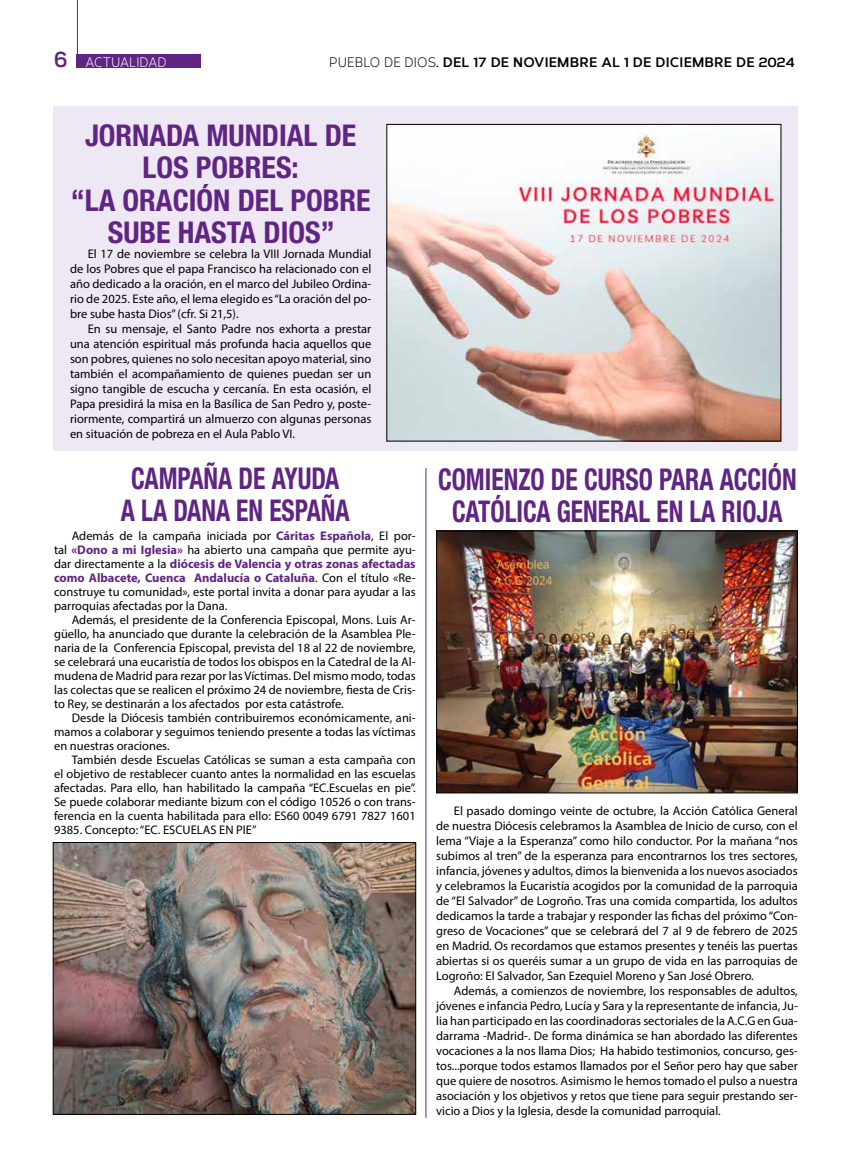
<style>
.page{position:relative;width:851px;height:1170px;background:#fff}
.page>*{position:absolute;margin:0;border:0;box-sizing:border-box;transform-origin:0 0}
.t1{font:700 condensed 30px/32.5px "Helvetica Neue LT Std";color:#602483;text-align:center;scale:.85 1}
.t2{font:700 condensed 30px/32.5px "Helvetica Neue LT Std";color:#602483;text-align:center}
.t3{font:700 22.5px "Corbert";color:#602483;scale:.9 1}
.t4{font:700 13.75px "Corbert";letter-spacing:.01em;color:#000}
.t5{font:13.75px "Corbert";letter-spacing:.01em;color:#fff;scale:.9 1}
.t6{font:12.5px/15px "Myriad Pro";color:#000;text-align:justify}
.s1{font-weight:400}
.s2{font-weight:700;color:#602483}
</style>
<div class="page">
<div style="left:77px;top:54px;width:124px;height:13px;background:#602483"></div>
<hr style="left:77px;top:0;width:1px;height:67px;background:#602483">
<div style="left:53px;top:106px;width:744px;height:345px;background:#ede8f4"></div>
<img style="left:388px;top:126px;width:391px;height:313px">
<img style="left:55px;top:844px;width:359px;height:268px">
<div style="left:53px;top:842px;width:363px;height:272px;border:1px solid #000"></div>
<img style="left:438px;top:532px;width:357px;height:259px">
<div style="left:436px;top:530px;width:361px;height:263px;border:1px solid #000"></div>
<hr style="left:425px;top:468px;width:1px;height:649px;background:#602483">
<h2 class="t3" style="left:54px;top:41px;width:16px">6</h2>
<p class="t5" style="left:86px;top:52px;width:92px">ACTUALIDAD</p>
<p class="t4" style="left:329px;top:51px;width:467px"><span class="s1">PUEBLO DE DIOS</span>. DEL 17 DE NOVIEMBRE AL 1 DE DICIEMBRE DE 2024</p>
<h1 class="t2" style="left:71px;top:118px;width:301px">JORNADA MUNDIAL DE<br>LOS POBRES:<br>“LA ORACIÓN DEL POBRE<br>SUBE HASTA DIOS”</h1>
<p class="t6" style="left:70px;top:246px;width:303px;text-indent:18px">El 17 de noviembre se celebra la VIII Jornada Mundial de los Pobres que el papa Francisco ha relacionado con el año dedicado a la oración, en el marco del Jubileo Ordina&shy;rio de 2025. Este año, el lema elegido es “La oración del po&shy;bre sube hasta Dios” (cfr. Si 21,5).</p>
<p class="t6" style="left:70px;top:321px;width:303px;text-indent:18px">En su mensaje, el Santo Padre nos exhorta a prestar una atención espiritual más profunda hacia aquellos que son pobres, quienes no solo necesitan apoyo material, sino también el acompañamiento de quienes puedan ser un signo tangible de escucha y cercanía. En esta ocasión, el Papa presidirá la misa en la Basílica de San Pedro y, poste&shy;riormente, compartirá un almuerzo con algunas personas en situación de pobreza en el Aula Pablo VI.</p>
<h1 class="t1" style="left:121px;top:461px;width:271px">CAMPAÑA DE AYUDA<br>A LA DANA EN ESPAÑA</h1>
<p class="t6" style="left:54px;top:529px;width:363px;line-height:14px;text-indent:18px">Además de la campaña iniciada por <span class="s2">Cáritas Española</span>, El por&shy;tal <span class="s2">«Dono a mi Iglesia»</span> ha abierto una campaña que permite ayu&shy;dar directamente a la <span class="s2">diócesis de Valencia y otras zonas afectadas como Albacete, Cuenca Andalucía o Cataluña</span>. Con el título «Re&shy;construye tu comunidad», este portal invita a donar para ayudar a las parroquias afectadas por la Dana.</p>
<p class="t6" style="left:54px;top:613px;width:363px;line-height:14px;text-indent:18px">Además, el presidente de la Conferencia Episcopal, Mons. Luis Ar&shy;güello, ha anunciado que durante la celebración de la Asamblea Ple&shy;naria de la Conferencia Episcopal, prevista del 18 al 22 de noviembre, se celebrará una eucaristía de todos los obispos en la Catedral de la Al&shy;mudena de Madrid para rezar por las Víctimas. Del mismo modo, todas las colectas que se realicen el próximo 24 de noviembre, fiesta de Cris&shy;to Rey, se destinarán a los afectados por esta catástrofe.</p>
<p class="t6" style="left:54px;top:711px;width:363px;line-height:14px;text-indent:18px">Desde la Diócesis también contribuiremos económicamente, ani&shy;mamos a colaborar y seguimos teniendo presente a todas las víctimas en nuestras oraciones.</p>
<p class="t6" style="left:54px;top:753px;width:363px;line-height:14px;text-indent:18px">También desde Escuelas Católicas se suman a esta campaña con el objetivo de restablecer cuanto antes la normalidad en las escuelas afectadas. Para ello, han habilitado la campaña “EC.Escuelas en pie”.<br>Se puede colaborar mediante bizum con el código 10526 o con trans&shy;ferencia en la cuenta habilitada para ello: ES60 0049 6791 7827 1601<br>9385. Concepto: “EC. ESCUELAS EN PIE”</p>
<h1 class="t1" style="left:438px;top:462px;width:423px">COMIENZO DE CURSO PARA ACCIÓN<br>CATÓLICA GENERAL EN LA RIOJA</h1>
<p class="t6" style="left:436px;top:802px;width:363px;text-indent:18px">El pasado domingo veinte de octubre, la Acción Católica General de nuestra Diócesis celebramos la Asamblea de Inicio de curso, con el lema “Viaje a la Esperanza” como hilo conductor. Por la mañana “nos subimos al tren” de la esperanza para encontrarnos los tres sectores, infancia, jóvenes y adultos, dimos la bienvenida a los nuevos asociados y celebramos la Eucaristía acogidos por la comunidad de la parroquia de “El Salvador” de Logroño. Tras una comida compartida, los adultos dedicamos la tarde a trabajar y responder las fichas del próximo “Con&shy;greso de Vocaciones” que se celebrará del 7 al 9 de febrero de 2025 en Madrid. Os recordamos que estamos presentes y tenéis las puertas abiertas si os queréis sumar a un grupo de vida en las parroquias de Logroño: El Salvador, San Ezequiel Moreno y San José Obrero.</p>
<p class="t6" style="left:436px;top:982px;width:363px;text-indent:18px">Además, a comienzos de noviembre, los responsables de adultos, jóvenes e infancia Pedro, Lucía y Sara y la representante de infancia, Ju&shy;lia han participado en las coordinadoras sectoriales de la A.C.G en Gua&shy;darrama -Madrid-. De forma dinámica se han abordado las diferentes vocaciones a la nos llama Dios; Ha habido testimonios, concurso, ges&shy;tos...porque todos estamos llamados por el Señor pero hay que saber que quiere de nosotros. Asimismo le hemos tomado el pulso a nuestra asociación y los objetivos y retos que tiene para seguir prestando ser&shy;vicio a Dios y la Iglesia, desde la comunidad parroquial.</p>
</div>
